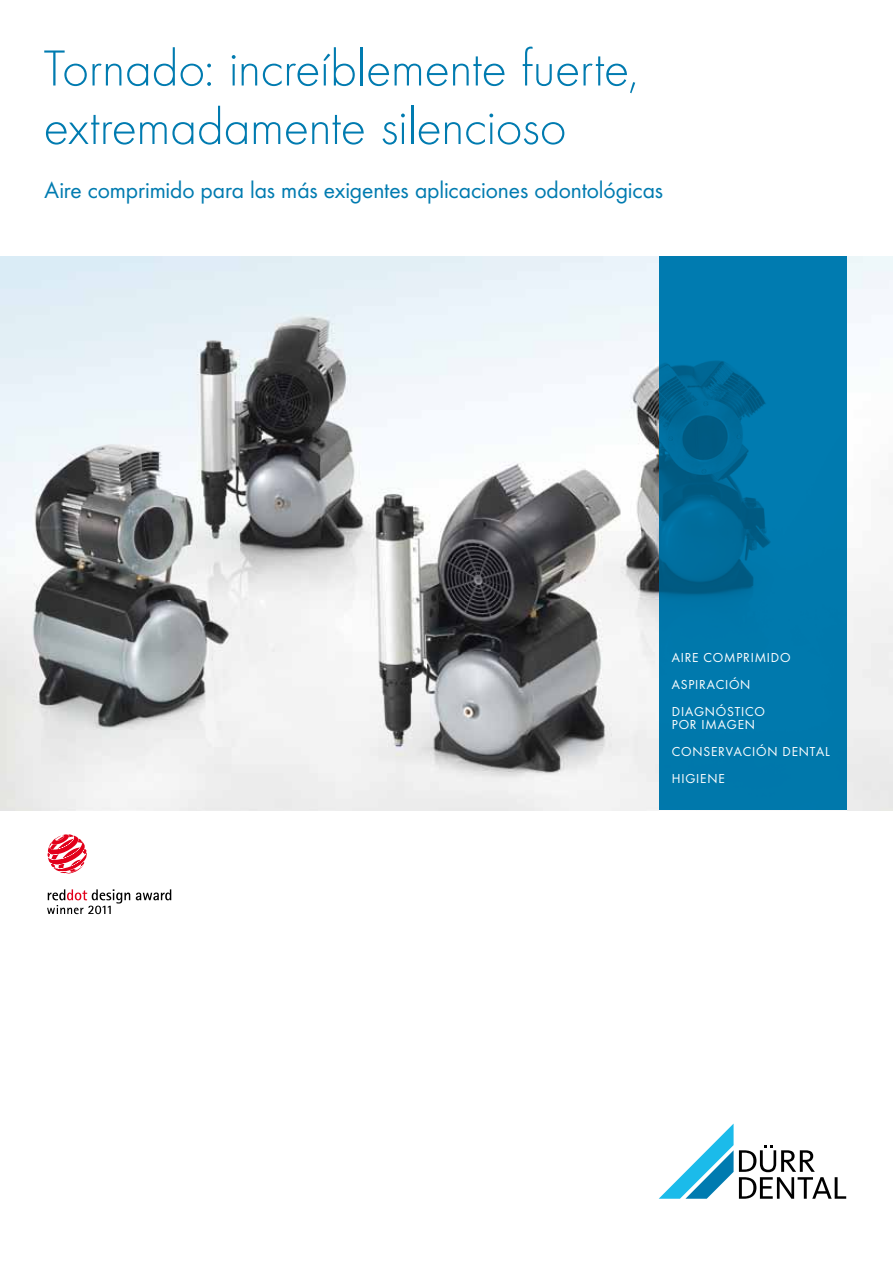
<style>
.page{position:relative;width:893px;height:1263px;background:#fff}
.page>*{position:absolute;margin:0;border:0;box-sizing:border-box;transform-origin:0 0}
.t1{font:300 52.5px/58.5px "Futura TOT";letter-spacing:-.01em;color:#007bb0}
.t2{font:24px "Futura TOT Boo";letter-spacing:-.005em;color:#007bb0}
.t3{font:13.5px/27px "Futura TOT Boo";letter-spacing:.06em;color:#fff}
</style>
<div class="page">
<img style="left:0;top:256px;width:893px;height:554px">
<svg style="left:659px;top:1123px;width:187px;height:76px"></svg>
<svg style="left:659px;top:256px;width:187px;height:554px;background:#0075a7"></svg>
<svg style="left:136px;top:889px;width:35px;height:11px"></svg>
<svg style="left:47px;top:889px;width:83px;height:25px"></svg>
<svg style="left:48px;top:834px;width:39px;height:40px"></svg>
<h1 class="t1" style="left:44px;top:39px;width:597px">Tornado: increíblemente fuerte, extremadamente silencioso</h1>
<h2 class="t2" style="left:45px;top:176px;width:620px">AIRE COMPRIMIDO PARA LAS MÁS EXIGENTES APLICACIONES ODONTOLÓGICAS</h2>
<p class="t3" style="left:672px;top:643px;width:16px">AIRE</p>
<p class="t3" style="left:704px;top:643px;width:30px">COMPRIMID</p>
<p class="t3" style="left:780px;top:643px;width:12px">O</p>
<p class="t3" style="left:672px;top:670px;width:17px">ASPIRACI</p>
<p class="t3" style="left:729px;top:670px;width:19px">ÓN</p>
<p class="t3" style="left:672px;top:697px;width:19px">DIAGN</p>
<p class="t3" style="left:716px;top:697px;width:19px">ÓSTIC</p>
<p class="t3" style="left:754px;top:697px;width:12px">O</p>
<p class="t3" style="left:672px;top:711px;width:40px">POR IMAGEN<br>CONSERVACI</p>
<p class="t3" style="left:756px;top:738px;width:36px">ÓN DENTAL</p>
<p class="t3" style="left:672px;top:765px;width:18px">HIGIENE</p>
</div>
